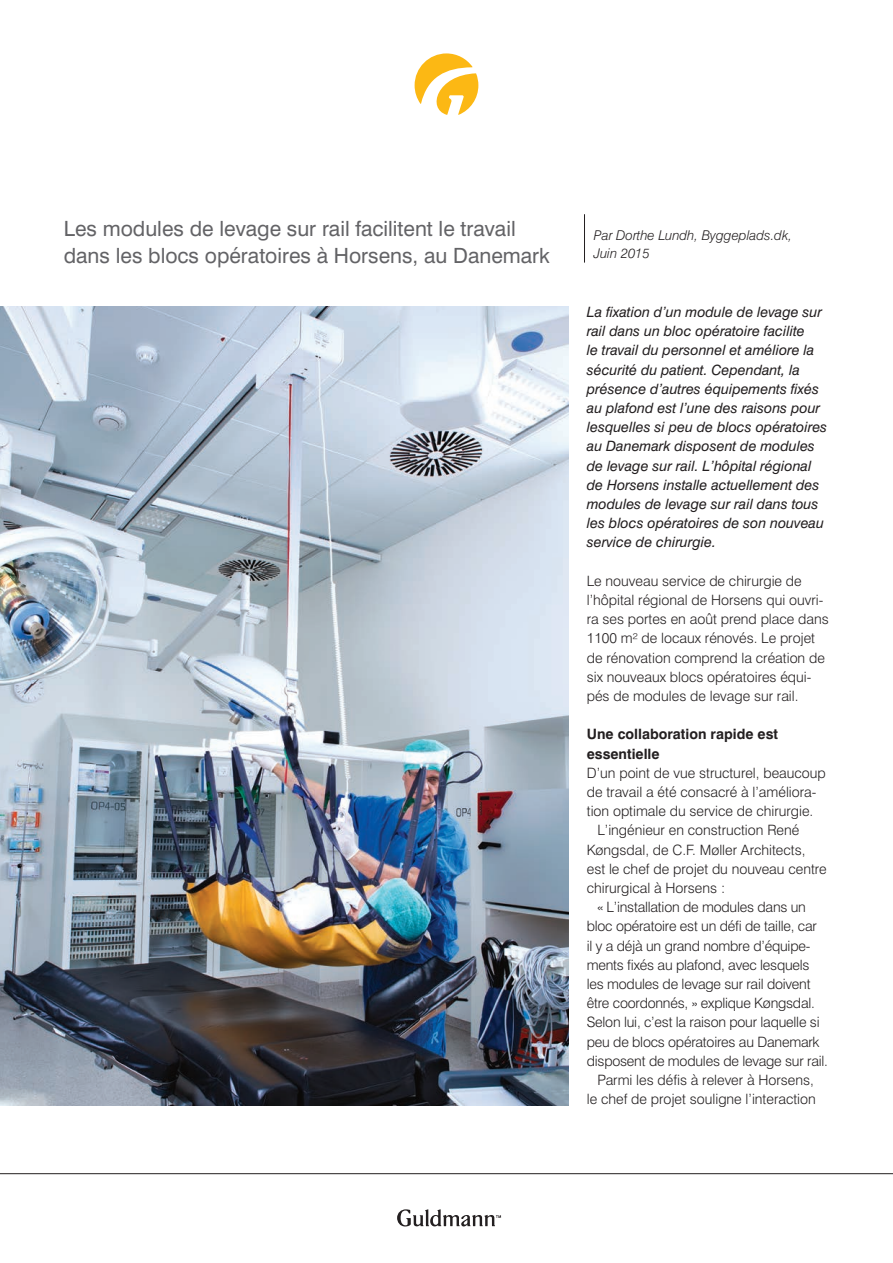
<style>
.page{position:relative;width:893px;height:1263px;background:#fff}
.page>*{position:absolute;margin:0;border:0;box-sizing:border-box;transform-origin:0 0}
.t1{font:21px/27px "Swiss 721 BT";color:#636366}
.t2{font:300 14.25px/19.2px "Swiss 721 BT";color:#231f20}
.t3{font:italic 14.25px/19.2px "Swiss 721 BT";color:#231f20}
.t4{font:700 14.25px/19.2px "Swiss 721 BT";color:#231f20}
.t5{font:italic 300 13.5px/18.6px "Swiss 721 BT";color:#231f20}
</style>
<div class="page">
<img style="left:0;top:306px;width:568px;height:800px">
<svg style="left:415px;top:53px;width:63px;height:62px"></svg>
<svg style="left:397px;top:1209px;width:104px;height:17px"></svg>
<hr style="left:0;top:1173px;width:893px;height:1px;background:#231f20">
<hr style="left:584px;top:214px;width:1px;height:49px;background:#231f20">
<h1 class="t1" style="left:64px;top:214px;width:488px">Les modules de levage sur rail facilitent le travail dans les blocs opératoires à Horsens, au Danemark</h1>
<p class="t5" style="left:594px;top:225px;width:200px">Par Dorthe Lundh, Byggeplads.dk,<br>Juin 2015</p>
<p class="t3" style="left:587px;top:302px;width:242px">La fixation d’un module de levage sur rail dans un bloc opératoire facilite<br>le travail du personnel et améliore la sécurité du patient. Cependant, la présence d’autres équipements fixés au plafond est l’une des raisons pour lesquelles si peu de blocs opératoires au Danemark disposent de modules de levage sur rail. L’hôpital régional de Horsens installe actuellement des modules de levage sur rail dans tous les blocs opératoires de son nouveau service de chirurgie.</p>
<p class="t2" style="left:587px;top:571px;width:243px">Le nouveau service de chirurgie de l’hôpital régional de Horsens qui ouvri&shy;ra ses portes en août prend place dans 1100 m² de locaux rénovés. Le projet de rénovation comprend la création de six nouveaux blocs opératoires équi&shy;pés de modules de levage sur rail.</p>
<p class="t4" style="left:587px;top:725px;width:193px">Une collaboration rapide est essentielle</p>
<p class="t2" style="left:587px;top:763px;width:241px">D’un point de vue structurel, beaucoup</p>
<p class="t2" style="left:587px;top:782px;width:231px">de travail a été consacré à l’améliora-</p>
<p class="t2" style="left:587px;top:801px;width:228px">tion optimale du service de chirurgie.</p>
<p class="t2" style="left:597px;top:821px;width:203px">L’ingénieur en construction René</p>
<p class="t2" style="left:587px;top:840px;width:220px">Køngsdal, de C.F. Møller Architects,</p>
<p class="t2" style="left:587px;top:859px;width:241px">est le chef de projet du nouveau centre</p>
<p class="t2" style="left:587px;top:878px;width:140px">chirurgical à Horsens :</p>
<p class="t2" style="left:597px;top:897px;width:210px">« L’installation de modules dans un</p>
<p class="t2" style="left:587px;top:916px;width:232px">bloc opératoire est un défi de taille, car</p>
<p class="t2" style="left:587px;top:936px;width:225px">il y a déjà un grand nombre d’équipe-</p>
<p class="t2" style="left:587px;top:955px;width:224px">ments fixés au plafond, avec lesquels</p>
<p class="t2" style="left:587px;top:974px;width:225px">les modules de levage sur rail doivent</p>
<p class="t2" style="left:587px;top:993px;width:230px">être coordonnés, » explique Køngsdal.</p>
<p class="t2" style="left:587px;top:1012px;width:234px">Selon lui, c’est la raison pour laquelle si</p>
<p class="t2" style="left:587px;top:1032px;width:234px">peu de blocs opératoires au Danemark</p>
<p class="t2" style="left:587px;top:1051px;width:243px">disposent de modules de levage sur rail.</p>
<p class="t2" style="left:597px;top:1070px;width:218px">Parmi les défis à relever à Horsens,</p>
<p class="t2" style="left:587px;top:1089px;width:231px">le chef de projet souligne l’interaction</p>
</div>
